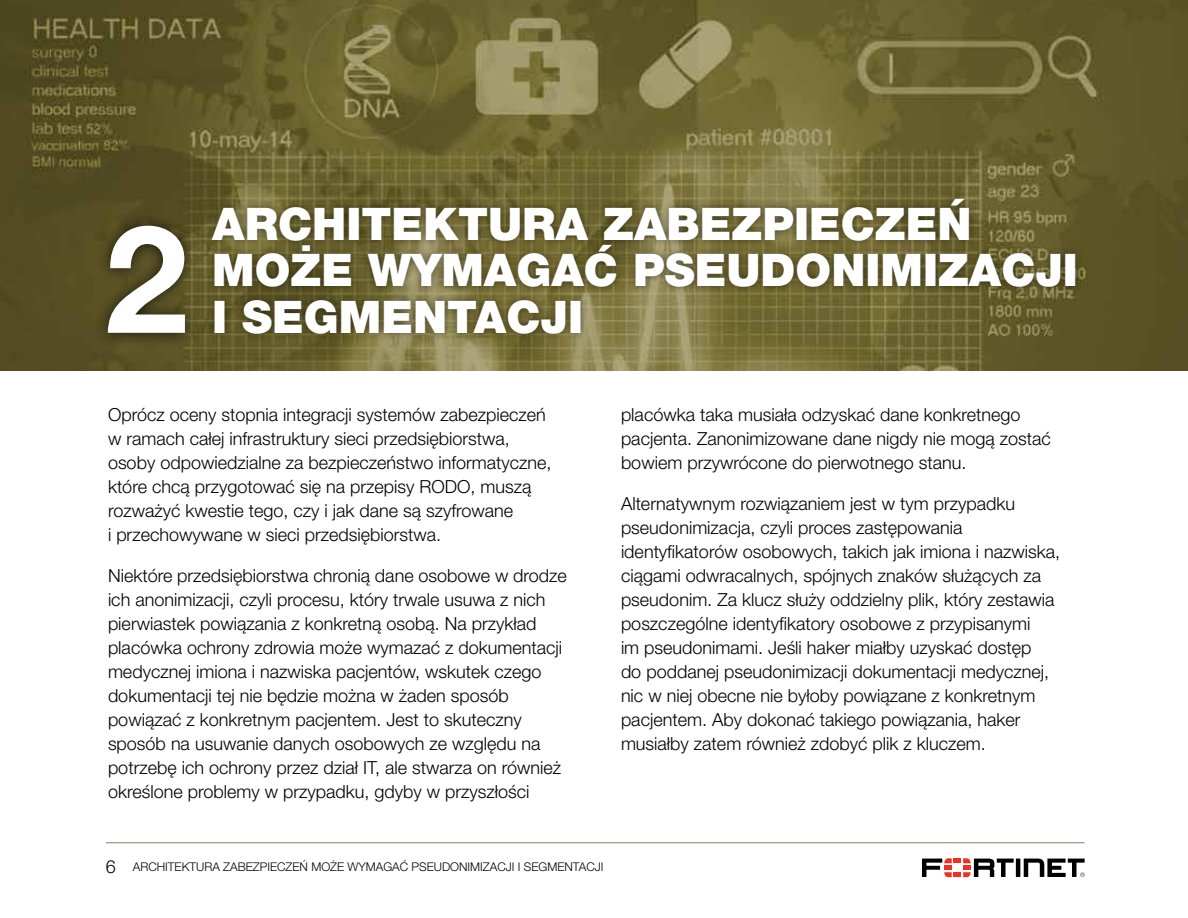
<style>
.page{position:relative;width:1188px;height:918px;background:#fff}
.page>*{position:absolute;margin:0;border:0;box-sizing:border-box;transform-origin:0 0}
.t1{font:700 150px "Helvetica Neue LT Pro";color:#fff}
.t2{font:900 45px/46.5px "Helvetica Neue LT Pro";color:#fff}
.t3{font:300 18px/24px "Helvetica Neue LT Pro";color:#000}
.t4{font:300 12px "Helvetica Neue LT Pro";color:#000}
.s1{font-size:18px}
</style>
<div class="page">
<img style="left:0;top:0;width:1188px;height:370px">
<div style="left:93px;top:211px;width:107px;height:137px;background:#000;opacity:.75"></div>
<div style="left:205px;top:191px;width:879px;height:150px;background:#000;opacity:.5"></div>
<svg style="left:922px;top:858px;width:163px;height:19px"></svg>
<hr style="left:106px;top:842px;width:979px;height:1px;background:#7e7f73">
<h1 class="t1" style="left:105px;top:185px;width:85px">2</h1>
<h2 class="t2" style="left:212px;top:200px;width:867px">ARCHITEKTURA ZABEZPIECZEŃ<br>MOŻE WYMAGAĆ PSEUDONIMIZACJI<br>I SEGMENTACJI</h2>
<p class="t3" style="left:108px;top:402px;width:445px">Oprócz oceny stopnia integracji systemów zabezpieczeń w ramach całej infrastruktury sieci przedsiębiorstwa, osoby odpowiedzialne za bezpieczeństwo informatyczne, które chcą przygotować się na przepisy RODO, muszą rozważyć kwestie tego, czy i jak dane są szyfrowane<br>i przechowywane w sieci przedsiębiorstwa.</p>
<p class="t3" style="left:108px;top:563px;width:460px">Niektóre przedsiębiorstwa chronią dane osobowe w drodze ich anonimizacji, czyli procesu, który trwale usuwa z nich pierwiastek powiązania z konkretną osobą. Na przykład placówka ochrony zdrowia może wymazać z dokumentacji medycznej imiona i nazwiska pacjentów, wskutek czego dokumentacji tej nie będzie można w żaden sposób powiązać z konkretnym pacjentem. Jest to skuteczny sposób na usuwanie danych osobowych ze względu na potrzebę ich ochrony przez dział IT, ale stwarza on również określone problemy w przypadku, gdyby w przyszłości</p>
<p class="t3" style="left:621px;top:402px;width:431px">placówka taka musiała odzyskać dane konkretnego pacjenta. Zanonimizowane dane nigdy nie mogą zostać bowiem przywrócone do pierwotnego stanu.</p>
<p class="t3" style="left:621px;top:491px;width:441px">Alternatywnym rozwiązaniem jest w tym przypadku pseudonimizacja, czyli proces zastępowania identyfikatorów osobowych, takich jak imiona i nazwiska, ciągami odwracalnych, spójnych znaków służących za pseudonim. Za klucz służy oddzielny plik, który zestawia poszczególne identyfikatory osobowe z przypisanymi<br>im pseudonimami. Jeśli haker miałby uzyskać dostęp<br>do poddanej pseudonimizacji dokumentacji medycznej, nic w niej obecne nie byłoby powiązane z konkretnym pacjentem. Aby dokonać takiego powiązania, haker musiałby zatem również zdobyć plik z kluczem.</p>
<p class="t4" style="left:106px;top:860px;width:499px"><span class="s1">6</span> ARCHITEKTURA ZABEZPIECZEŃ MOŻE WYMAGAĆ PSEUDONIMIZACJI I SEGMENTACJI</p>
</div>
